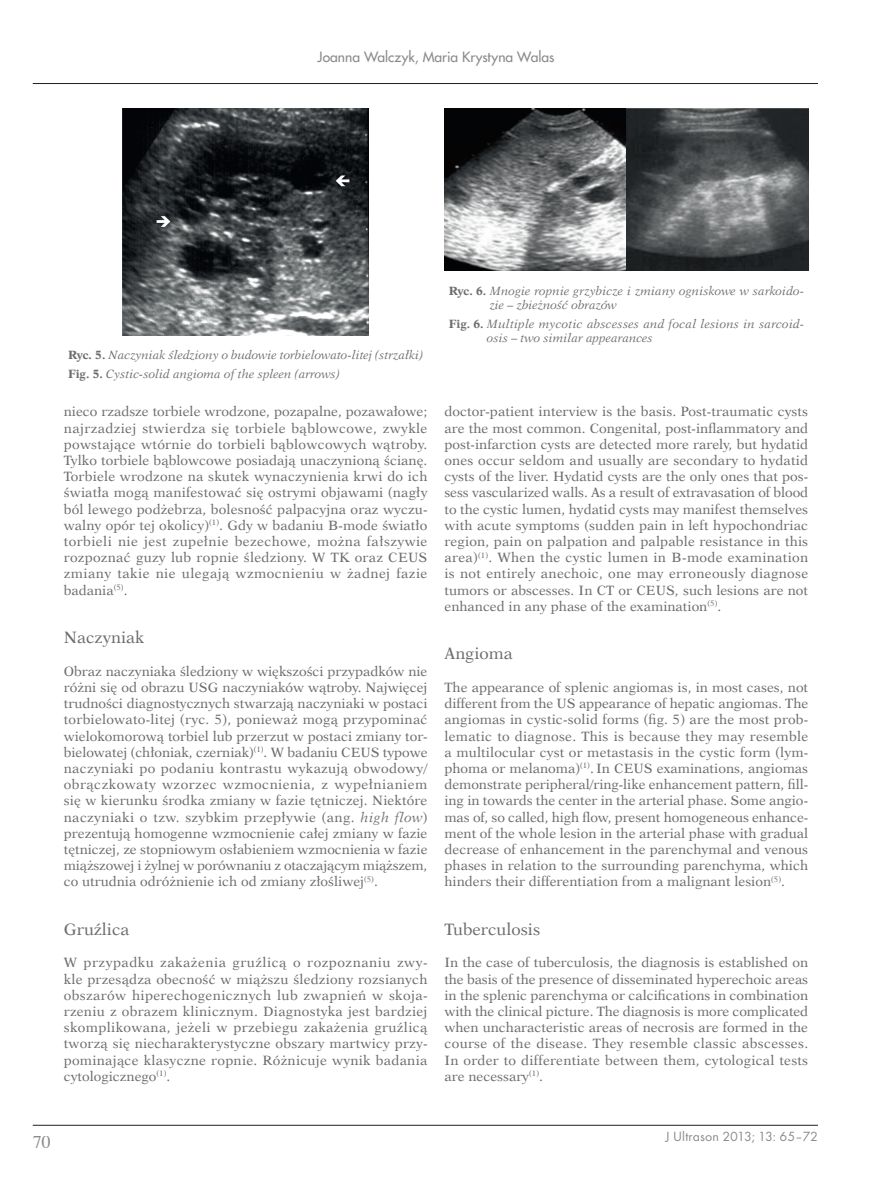
<style>
.page{position:relative;width:872px;height:1191px;background:#fff}
.page>*{position:absolute;margin:0;border:0;box-sizing:border-box;transform-origin:0 0}
.t1{font:18px "Times";color:#888a8d}
.t2{font:16.5px "Dutch 823 EU";color:#6c6d70}
.t3{font:13.8px "Futura Regular PL";color:#888a8d}
.t4{font:13.8px "Pfutura";letter-spacing:.005em;color:#888a8d}
.t5{font:13.5px/16.2px "Dutch 823 EU";color:#6c6d70;text-align:justify}
.t6{font:italic 12px/14.4px "Dutch 823 EU";color:#6c6d70}
.s1{font-weight:700;font-style:normal}
.s2{font-style:italic}
</style>
<div class="page">
<hr style="left:33px;top:1125px;width:785px;height:1px;background:#231f20">
<hr style="left:33px;top:83px;width:785px;height:1px;background:#231f20">
<img style="left:123px;top:108px;width:245px;height:227px">
<img style="left:444px;top:108px;width:364px;height:162px">
<p class="t3" style="left:317px;top:50px;width:238px">Joanna Walczyk, Maria Krystyna Walas</p>
<p class="t6" style="left:68px;top:346px;width:357px;line-height:18.6px"><span class="s1">Ryc. 5.</span> Naczyniak śledziony o budowie torbielowato-litej (strzałki)<br><span class="s1">Fig. 5.</span> Cystic-solid angioma of the spleen (arrows)</p>
<p class="t5" style="left:64px;top:403px;width:365px">nieco rzadsze torbiele wrodzone, pozapalne, pozawałowe; najrzadziej stwierdza się torbiele bąblowcowe, zwykle powstające wtórnie do torbieli bąblowcowych wątroby.<br>Tylko torbiele bąblowcowe posiadają unaczynioną ścianę.<br>Torbiele wrodzone na skutek wynaczynienia krwi do ich światła mogą manifestować się ostrymi objawami (nagły ból lewego podżebrza, bolesność palpacyjna oraz wyczu&shy;walny opór tej okolicy)<sup>(1)</sup>. Gdy w badaniu B-mode światło torbieli nie jest zupełnie bezechowe, można fałszywie rozpoznać guzy lub ropnie śledziony. W TK oraz CEUS zmiany takie nie ulegają wzmocnieniu w żadnej fazie badania<sup>(5)</sup>.</p>
<p class="t2" style="left:64px;top:627px;width:82px">Naczyniak</p>
<p class="t5" style="left:64px;top:662px;width:365px">Obraz naczyniaka śledziony w większości przypadków nie różni się od obrazu USG naczyniaków wątroby. Najwięcej trudności diagnostycznych stwarzają naczyniaki w postaci torbielowato-litej (ryc. 5), ponieważ mogą przypominać wielokomorową torbiel lub przerzut w postaci zmiany tor&shy;bielowatej (chłoniak, czerniak)<sup>(1)</sup>. W badaniu CEUS typowe naczyniaki po podaniu kontrastu wykazują obwodowy/ obrączkowaty wzorzec wzmocnienia, z wypełnianiem się w kierunku środka zmiany w fazie tętniczej. Niektóre naczyniaki o tzw. szybkim przepływie (ang. <span class="s2">high flow</span>) prezentują homogenne wzmocnienie całej zmiany w fazie tętniczej, ze stopniowym osłabieniem wzmocnienia w fazie miąższowej i żylnej w porównaniu z otaczającym miąższem, co utrudnia odróżnienie ich od zmiany złośliwej<sup>(5)</sup>.</p>
<p class="t2" style="left:64px;top:919px;width:67px">Gruźlica</p>
<p class="t5" style="left:64px;top:954px;width:365px">W przypadku zakażenia gruźlicą o rozpoznaniu zwy&shy;kle przesądza obecność w miąższu śledziony rozsianych obszarów hiperechogenicznych lub zwapnień w skoja&shy;rzeniu z obrazem klinicznym. Diagnostyka jest bardziej skomplikowana, jeżeli w przebiegu zakażenia gruźlicą tworzą się niecharakterystyczne obszary martwicy przy&shy;pominające klasyczne ropnie. Różnicuje wynik badania cytologicznego<sup>(1)</sup>.</p>
<p class="t6" style="left:489px;top:283px;width:316px;text-indent:-41px"><span class="s1">Ryc. 6.</span> Mnogie ropnie grzybicze i zmiany ogniskowe w sarkoido&shy;zie – zbieżność obrazów</p>
<p class="t6" style="left:487px;top:316px;width:318px;text-indent:-38px"><span class="s1">Fig. 6.</span> Multiple mycotic abscesses and focal lesions in sarcoid&shy;osis – two similar appearances</p>
<p class="t5" style="left:444px;top:403px;width:365px">doctor-patient interview is the basis. Post-traumatic cysts are the most common. Congenital, post-inflammatory and post-infarction cysts are detected more rarely, but hydatid ones occur seldom and usually are secondary to hydatid cysts of the liver. Hydatid cysts are the only ones that pos&shy;sess vascularized walls. As a result of extravasation of blood to the cystic lumen, hydatid cysts may manifest themselves with acute symptoms (sudden pain in left hypochondriac region, pain on palpation and palpable resistance in this area)<sup>(1)</sup>. When the cystic lumen in B-mode examination is not entirely anechoic, one may erroneously diagnose tumors or abscesses. In CT or CEUS, such lesions are not enhanced in any phase of the examination<sup>(5)</sup>.</p>
<p class="t2" style="left:444px;top:643px;width:70px">Angioma</p>
<p class="t5" style="left:444px;top:679px;width:365px">The appearance of splenic angiomas is, in most cases, not different from the US appearance of hepatic angiomas. The angiomas in cystic-solid forms (fig. 5) are the most prob&shy;lematic to diagnose. This is because they may resemble a multilocular cyst or metastasis in the cystic form (lym&shy;phoma or melanoma)<sup>(1)</sup>. In CEUS examinations, angiomas demonstrate peripheral/ring-like enhancement pattern, fill&shy;ing in towards the center in the arterial phase. Some angio&shy;mas of, so called, high flow, present homogeneous enhance&shy;ment of the whole lesion in the arterial phase with gradual decrease of enhancement in the parenchymal and venous phases in relation to the surrounding parenchyma, which hinders their differentiation from a malignant lesion<sup>(5)</sup>.</p>
<p class="t2" style="left:444px;top:919px;width:97px">Tuberculosis</p>
<p class="t5" style="left:444px;top:954px;width:365px">In the case of tuberculosis, the diagnosis is established on the basis of the presence of disseminated hyperechoic areas in the splenic parenchyma or calcifications in combination with the clinical picture. The diagnosis is more complicated when uncharacteristic areas of necrosis are formed in the course of the disease. They resemble classic abscesses.<br>In order to differentiate between them, cytological tests are necessary<sup>(1)</sup>.</p>
<h1 class="t1" style="left:33px;top:1134px;width:19px">70</h1>
<p class="t4" style="left:665px;top:1130px;width:154px">J Ultrason 2013; 13: 65–72</p>
</div>
